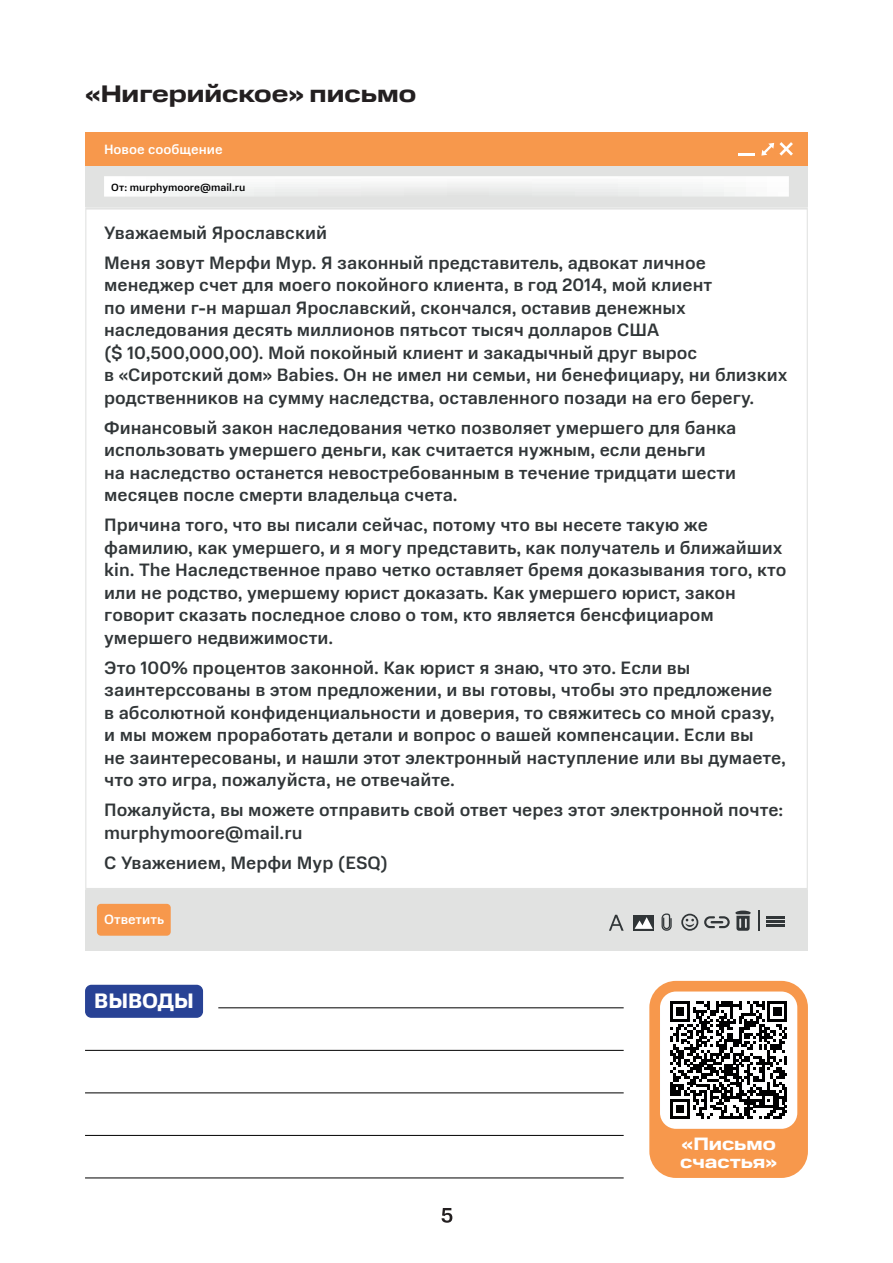
<style>
.page{position:relative;width:893px;height:1263px;background:#fff}
.page>*{position:absolute;margin:0;border:0;box-sizing:border-box;transform-origin:0 0}
.t1{font:700 24px "MTS Wide";color:#231f20}
.t2{font:700 21px "MTS Sans";color:#fff}
.t3{font:500 18px/22.5px "MTS Sans";color:#313638}
.t4{font:700 18px/18px "MTS Wide";color:#fff}
.t5{font:500 13.5px "MTS Sans";color:#fff}
.t6{font:500 10.5px "MTS Sans";color:#000001}
</style>
<div class="page">
<svg style="left:441px;top:1208px;width:11px;height:15px"></svg>
<svg style="left:85px;top:207px;width:723px;height:683px"></svg>
<div style="left:85px;top:890px;width:723px;height:61px;background:#e1e2e1"></div>
<div style="left:85px;top:166px;width:723px;height:41px;background:#e1e2e1"></div>
<svg style="left:609px;top:915px;width:15px;height:16px"></svg>
<svg style="left:767px;top:917px;width:18px;height:9px"></svg>
<svg style="left:758px;top:910px;width:1px;height:21px"></svg>
<svg style="left:704px;top:910px;width:47px;height:21px"></svg>
<svg style="left:681px;top:914px;width:17px;height:17px"></svg>
<div style="left:634px;top:915px;width:20px;height:16px;background:#313638"></div>
<svg style="left:635px;top:917px;width:18px;height:12px"></svg>
<svg style="left:661px;top:913px;width:11px;height:18px"></svg>
<div style="left:97px;top:904px;width:74px;height:32px;background:#f7984c;border-radius:4px"></div>
<div style="left:85px;top:132px;width:723px;height:34px;background:#f7984c"></div>
<hr style="left:738px;top:153px;width:17px;height:3px;background:#fff">
<svg style="left:761px;top:142px;width:32px;height:14px"></svg>
<svg style="left:104px;top:176px;width:685px;height:21px"></svg>
<div style="left:649px;top:981px;width:159px;height:197px;background:#f7984c;border-radius:27px"></div>
<div style="left:660px;top:991px;width:137px;height:138px;background:#fff;border-radius:16px"></div>
<svg style="left:670px;top:1001px;width:117px;height:118px"></svg>
<div style="left:85px;top:985px;width:118px;height:33px;background:#284295;border-radius:6px"></div>
<hr style="left:85px;top:1050px;width:539px;height:1px;background:#000001">
<hr style="left:85px;top:1092px;width:539px;height:1px;background:#000001">
<hr style="left:85px;top:1135px;width:539px;height:1px;background:#000001">
<hr style="left:85px;top:1177px;width:539px;height:1px;background:#000001">
<hr style="left:218px;top:1007px;width:406px;height:1px;background:#000001">
<h1 class="t1" style="left:85px;top:80px;width:333px">«Нигерийское» письмо</h1>
<p class="t5" style="left:104px;top:142px;width:120px">Новое сообщение</p>
<p class="t6" style="left:111px;top:181px;width:136px">От: murphymoore@mail.ru</p>
<p class="t3" style="left:104px;top:217px;width:603px;line-height:30px">Уважаемый Ярославский<br>Меня зовут Мерфи Мур. Я законный представитель, адвокат личное</p>
<p class="t3" style="left:104px;top:274px;width:685px">менеджер счет для моего покойного клиента, в год 2014, мой клиент<br>по имени г-н маршал Ярославский, скончался, оставив денежных наследования десять миллионов пятьсот тысяч долларов США<br>($ 10,500,000,00). Мой покойный клиент и закадычный друг вырос<br>в «Сиротский дом» Babies. Он не имел ни семьи, ни бенефициару, ни близких родственников на сумму наследства, оставленного позади на его берегу.</p>
<p class="t3" style="left:104px;top:416px;width:634px">Финансовый закон наследования четко позволяет умершего для банка использовать умершего деньги, как считается нужным, если деньги<br>на наследство останется невостребованным в течение тридцати шести месяцев после смерти владельца счета.</p>
<p class="t3" style="left:104px;top:514px;width:684px">Причина того, что вы писали сейчас, потому что вы несете такую же фамилию, как умершего, и я могу представить, как получатель и ближайших kin. The Наследственное право четко оставляет бремя доказывания того, кто или не родство, умершему юрист доказать. Как умершего юрист, закон говорит сказать последное слово о том, кто является бенсфициаром умершего недвижимости.</p>
<p class="t3" style="left:104px;top:656px;width:683px">Это 100% процентов законной. Как юрист я знаю, что это. Если вы заинтерссованы в этом предложении, и вы готовы, чтобы это предложение в абсолютной конфиденциальности и доверия, то свяжитесь со мной сразу, и мы можем проработать детали и вопрос о вашей компенсации. Если вы<br>не заинтересованы, и нашли этот электронный наступление или вы думаете, что это игра, пожалуйста, не отвечайте.</p>
<p class="t3" style="left:104px;top:799px;width:681px">Пожалуйста, вы можете отправить свой ответ через этот электронной почте: murphymoore@mail.ru</p>
<p class="t3" style="left:104px;top:851px;width:285px">С Уважением, Мерфи Мур (ESQ)</p>
<p class="t5" style="left:104px;top:912px;width:61px">Ответить</p>
<p class="t2" style="left:94px;top:988px;width:101px">ВЫВОДЫ</p>
<p class="t4" style="left:680px;top:1134px;width:98px">«Письмо счастья»</p>
</div>
